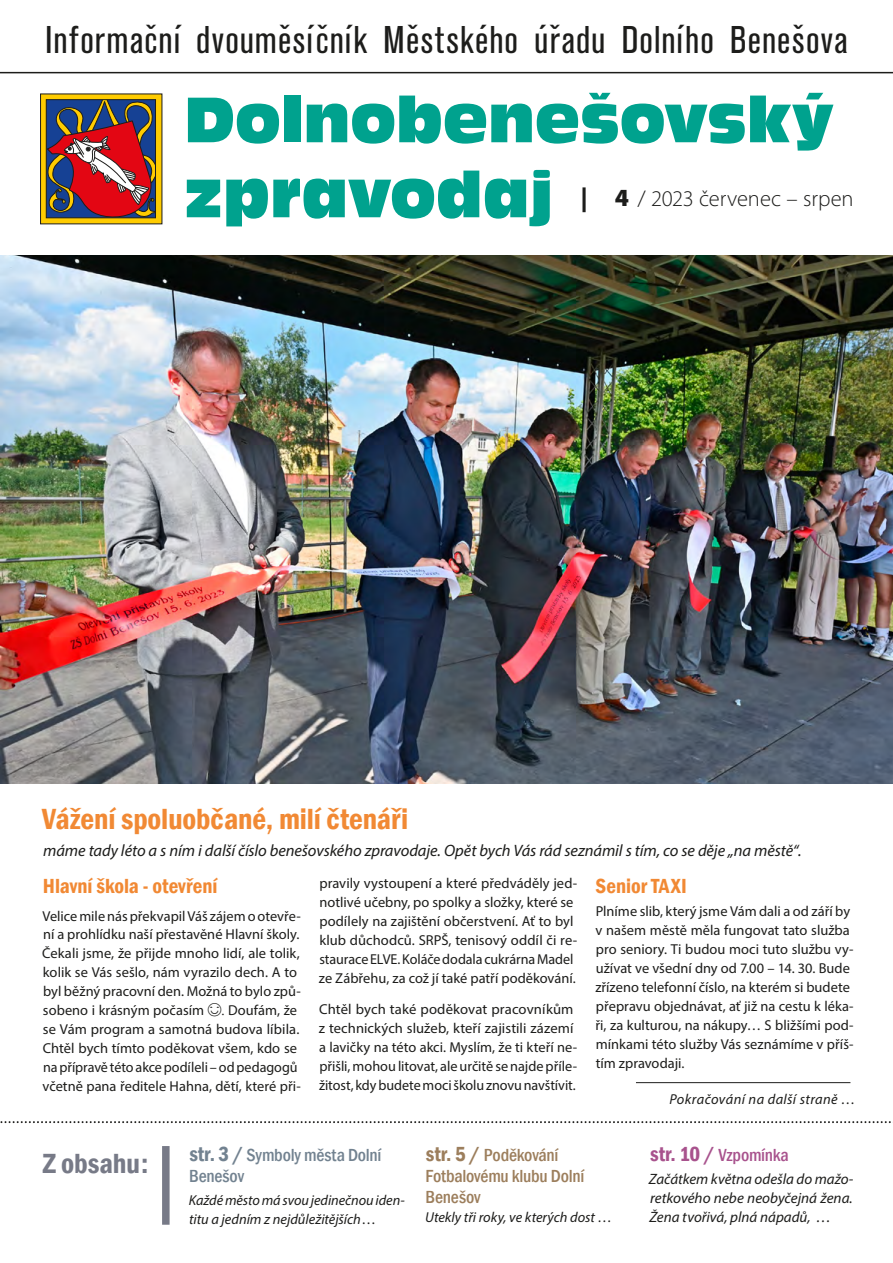
<style>
.page{position:relative;width:893px;height:1263px;background:#fff}
.page>*{position:absolute;margin:0;border:0;box-sizing:border-box;transform-origin:0 0}
.t1{font:60px/75px "Incised 901 BTCE Compact";color:#00a28e}
.t2{font:40.5px "Accius TCE Reg Nar";letter-spacing:.025em;color:#1d1d1b}
.t3{font:600 condensed 30px "Franklin Gothic";color:#f18934}
.t4{font:600 condensed 28.5px "Franklin Gothic";color:#777a87}
.t5{font:300 22.5px "Myriad Pro";letter-spacing:-.005em;color:#1d1d1b}
.t6{font:600 condensed 21px "Franklin Gothic";color:#f18934}
.t7{font:500 condensed 18px/21px "Franklin Gothic";letter-spacing:-.01em;color:#9c7e5c}
.t8{font:500 condensed 18px/21px "Franklin Gothic";letter-spacing:-.01em;color:#728290}
.t9{font:500 condensed 18px "Franklin Gothic";letter-spacing:-.01em;color:#a8528d}
.t10{font:italic 16.5px "Myriad Pro";letter-spacing:-.005em;color:#1d1d1b}
.t11{font:italic 15px/18.9px "Myriad Pro";color:#1d1d1b;text-align:justify}
.t12{font:14.4px/18.9px "Myriad Pro";color:#1d1d1b}
.t13{font:italic 14.4px/18.9px "Myriad Pro";color:#1d1d1b}
.t14{font:italic 14.4px "Myriad Pro";letter-spacing:.03em;color:#1d1d1b}
.s1{font-weight:900;font-size:24.75px}
.s2{font-weight:600;font-size:21px}
.s3{font-style:normal}
</style>
<div class="page">
<img style="left:0;top:255px;width:893px;height:528px">
<svg style="left:40px;top:93px;width:122px;height:131px;background:#915544"></svg>
<hr style="left:0;top:72px;width:893px;height:1px;background:#1d1d1b">
<svg style="left:0;top:1121px;width:893px;height:2px"></svg>
<div style="left:162px;top:1146px;width:8px;height:79px;background:#777a87"></div>
<hr style="left:636px;top:1082px;width:214px;height:1px;background:#1d1d1b">
<h2 class="t2" style="left:45px;top:17px;width:804px">Informační dvouměsíčník Městského úřadu Dolního Benešova</h2>
<h1 class="t1" style="left:184px;top:81px;width:651px">Dolnobenešovský zpravodaj</h1>
<h3 class="t5" style="left:580px;top:185px;width:275px"><span class="s1">| 4</span> / 2023 červenec – srpen</h3>
<h3 class="t3" style="left:42px;top:799px;width:368px">Vážení spoluobčané, milí čtenáři</h3>
<p class="t10" style="left:43px;top:841px;width:760px">máme tady léto a s ním i další číslo benešovského zpravodaje. Opět bych Vás rád seznámil s tím, co se děje „na městě“.</p>
<h3 class="t6" style="left:43px;top:872px;width:176px">Hlavní škola - otevření</h3>
<p class="t12" style="left:42px;top:906px;width:260px">Velice mile nás překvapil Váš zájem o otevře‑ ní a prohlídku naší přestavěné Hlavní školy.<br>Čekali jsme, že přijde mnoho lidí, ale tolik, kolik se Vás sešlo, nám vyrazilo dech. A to byl běžný pracovní den. Možná to bylo způ‑ sobeno i krásným počasím</p>
<p class="t12" style="left:319px;top:873px;width:260px">pravily vystoupení a které předváděly jed‑ notlivé učebny, po spolky a složky, které se podílely na zajištění občerstvení. Ať to byl klub důchodců. SRPŠ, tenisový oddíl či re‑ staurace ELVE. Koláče dodala cukrárna Madel ze Zábřehu, za což jí také patří poděkování.</p>
<p class="t12" style="left:319px;top:1000px;width:260px">Chtěl bych také poděkovat pracovníkům z technických služeb, kteří zajistili zázemí a lavičky na této akci. Myslím, že ti kteří ne‑ přišli, mohou litovat, ale určitě se najde příle‑ žitost, kdy budete moci školu znovu navštívit.</p>
<h3 class="t6" style="left:596px;top:872px;width:93px">Senior TAXI</h3>
<p class="t12" style="left:595px;top:902px;width:260px">Plníme slib, který jsme Vám dali a od září by v našem městě měla fungovat tato služba pro seniory. Ti budou moci tuto službu vy‑ užívat ve všední dny od 7.00 – 14. 30. Bude zřízeno telefonní číslo, na kterém si budete přepravu objednávat, ať již na cestu k léka‑ ři, za kulturou, na nákupy… S bližšími pod‑ mínkami této služby Vás seznámíme v příš‑ tím zpravodaji.</p>
<p class="t12" style="left:43px;top:1000px;width:260px;text-indent:186px">Doufám, že se Vám program a samotná budova líbila.<br>Chtěl bych tímto poděkovat všem, kdo se na přípravě této akce podíleli – od pedagogů včetně pana ředitele Hahna, dětí, které při‑</p>
<p class="t14" style="left:669px;top:1090px;width:188px">Pokračování na další straně …</p>
<p class="t8" style="left:189px;top:1144px;width:194px"><span class="s2">str. 3 /</span> Symboly města Dolní<br>Benešov</p>
<p class="t13" style="left:189px;top:1190px;width:217px">Každé město má svou jedinečnou iden&shy;titu a jedním z nejdůležitějších<span class="s3">…</span></p>
<h3 class="t4" style="left:43px;top:1145px;width:107px">Z obsahu:</h3>
<p class="t7" style="left:426px;top:1144px;width:160px"><span class="s2">str. 5 /</span> Poděkování<br>Fotbalovému klubu Dolní<br>Benešov</p>
<p class="t13" style="left:425px;top:1207px;width:188px">Utekly tři roky, ve kterých dost …</p>
<p class="t9" style="left:650px;top:1143px;width:140px"><span class="s2">str. 10 /</span> Vzpomínka</p>
<p class="t11" style="left:649px;top:1169px;width:206px">Začátkem května odešla do mažo&shy;retkového nebe neobyčejná žena.<br>Žena tvořivá, plná nápadů, …</p>
</div>
